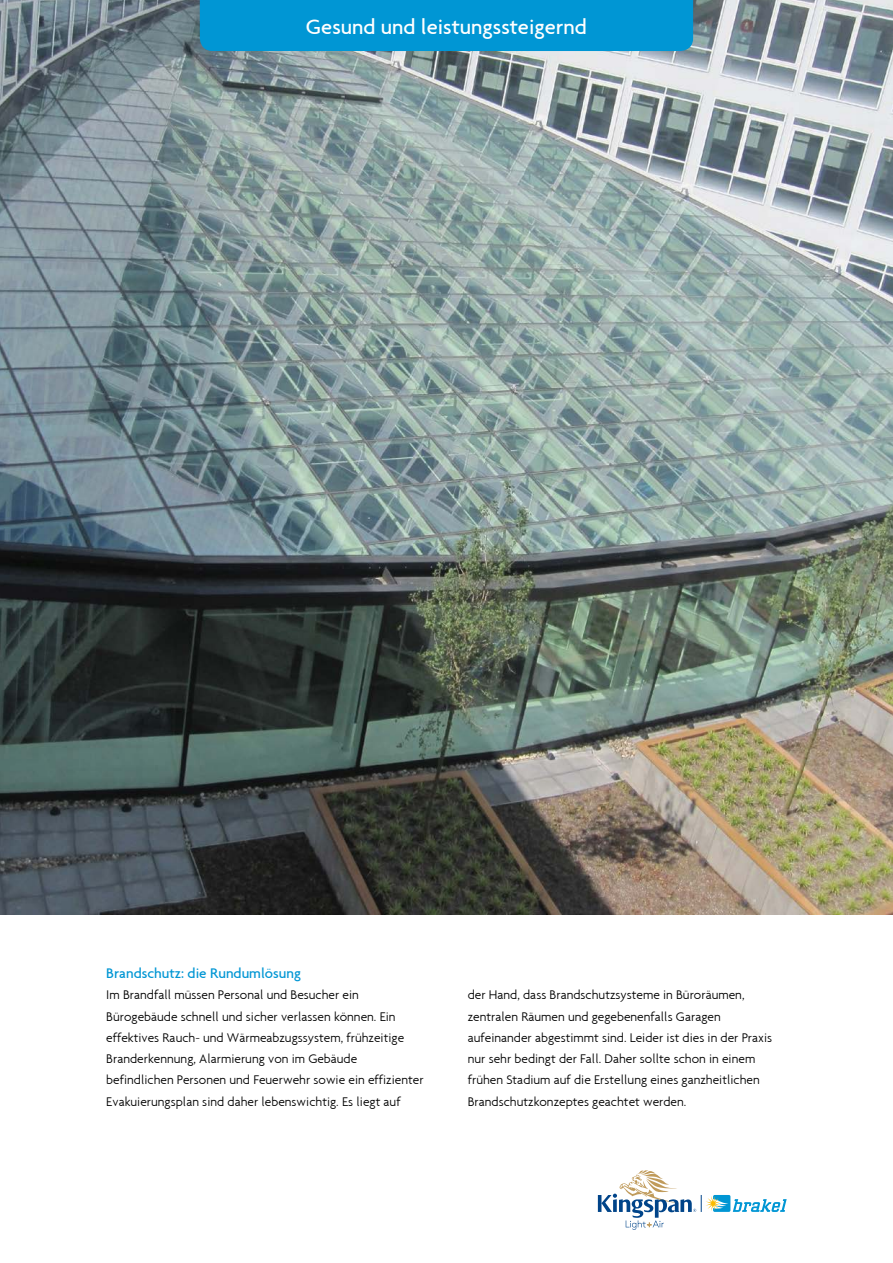
<style>
.page{position:relative;width:893px;height:1263px;background:#fff}
.page>*{position:absolute;margin:0;border:0;box-sizing:border-box;transform-origin:0 0}
.t1{font:500 22.5px "Agenda";color:#fff}
.t2{font:500 15px "Agenda";color:#0096d4}
.t3{font:300 13.5px/21.3px "Agenda";color:#000}
</style>
<div class="page">
<img style="left:0;top:0;width:893px;height:914px">
<div style="left:200px;top:0;width:493px;height:51px;background:#0096d4"></div>
<svg style="left:598px;top:1170px;width:189px;height:60px"></svg>
<h1 class="t1" style="left:306px;top:13px;width:283px">Gesund und leistungssteigernd</h1>
<p class="t2" style="left:106px;top:964px;width:196px">Brandschutz: die Rundumlösung</p>
<p class="t3" style="left:106px;top:984px;width:319px">Im Brandfall müssen Personal und Besucher ein Bürogebäude schnell und sicher verlassen können. Ein effektives Rauch- und Wärmeabzugssystem, frühzeitige Branderkennung, Alarmierung von im Gebäude befindlichen Personen und Feuerwehr sowie ein effizienter Evakuierungsplan sind daher lebenswichtig. Es liegt auf</p>
<p class="t3" style="left:468px;top:984px;width:306px">der Hand, dass Brandschutzsysteme in Büroräumen, zentralen Räumen und gegebenenfalls Garagen aufeinander abgestimmt sind. Leider ist dies in der Praxis nur sehr bedingt der Fall. Daher sollte schon in einem frühen Stadium auf die Erstellung eines ganzheitlichen Brandschutzkonzeptes geachtet werden.</p>
</div>
